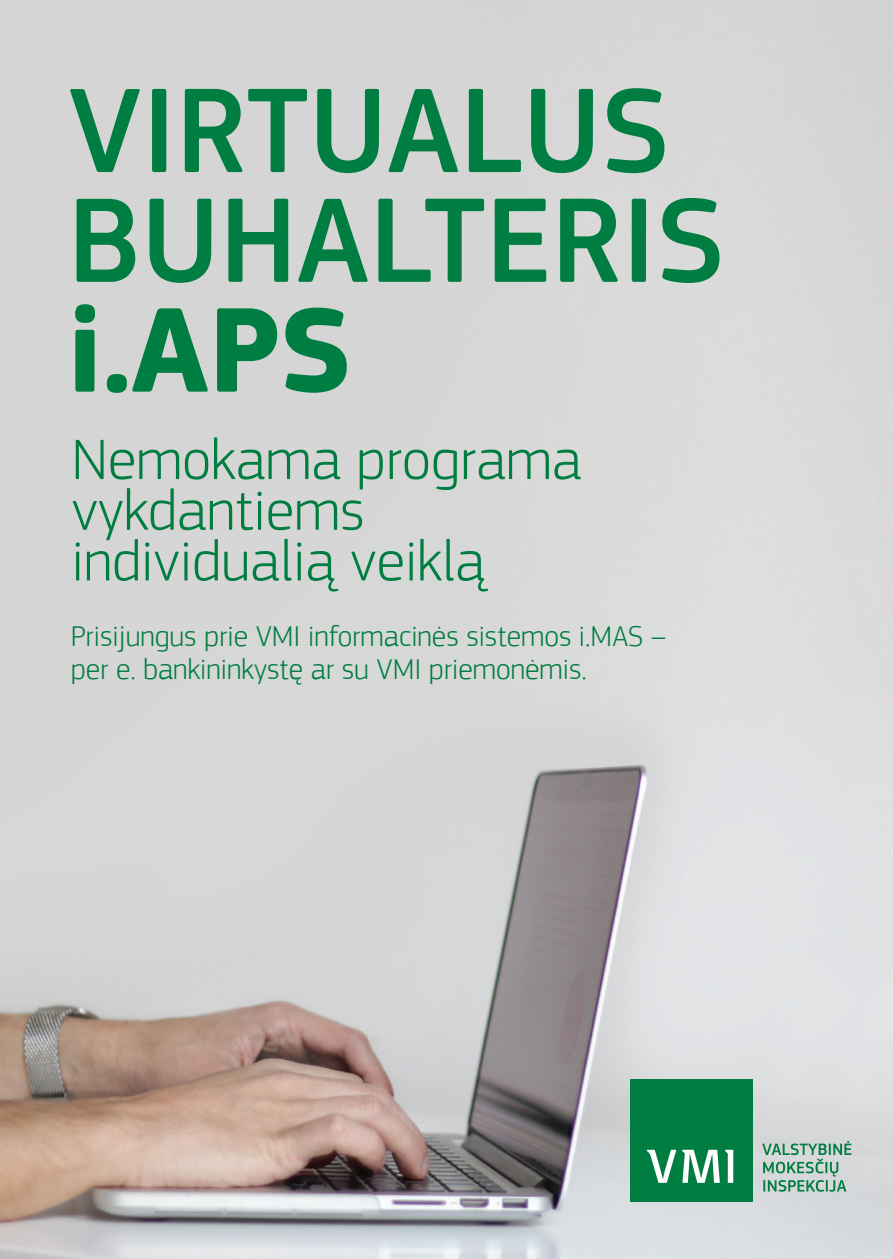
<style>
.page{position:relative;width:893px;height:1259px;background:#fff}
.page>*{position:absolute;margin:0;border:0;box-sizing:border-box;transform-origin:0 0}
.t1{font:500 125.1px/109.8px "PF Square Sans Pro";color:#007d40}
.t2{font:700 125.1px "PF Square Sans Pro";color:#007d40}
.t3{font:300 59.1px/50.7px "PF Square Sans Pro";color:#007d40}
.t4{font:300 30px/33px "PF Square Sans Pro";color:#007d40}
</style>
<div class="page">
<img style="left:0;top:0;width:893px;height:1259px">
<div style="left:630px;top:1079px;width:122px;height:123px;background:#007d40"></div>
<svg style="left:762px;top:1141px;width:89px;height:50px;background:#9dbfb0"></svg>
<svg style="left:647px;top:1149px;width:29px;height:33px"></svg>
<svg style="left:682px;top:1149px;width:51px;height:33px"></svg>
<h1 class="t1" style="left:68px;top:78px;width:659px">VIRTUALUS<br>BUHALTERIS</h1>
<h1 class="t2" style="left:68px;top:275px;width:286px">i.APS</h1>
<h2 class="t3" style="left:72px;top:434px;width:512px">Nemokama programa vykdantiems individualią veiklą</h2>
<p class="t4" style="left:71px;top:620px;width:597px">Prisijungus prie VMI informacinės sistemos i.MAS – per e. bankininkystę ar su VMI priemonėmis.</p>
</div>
